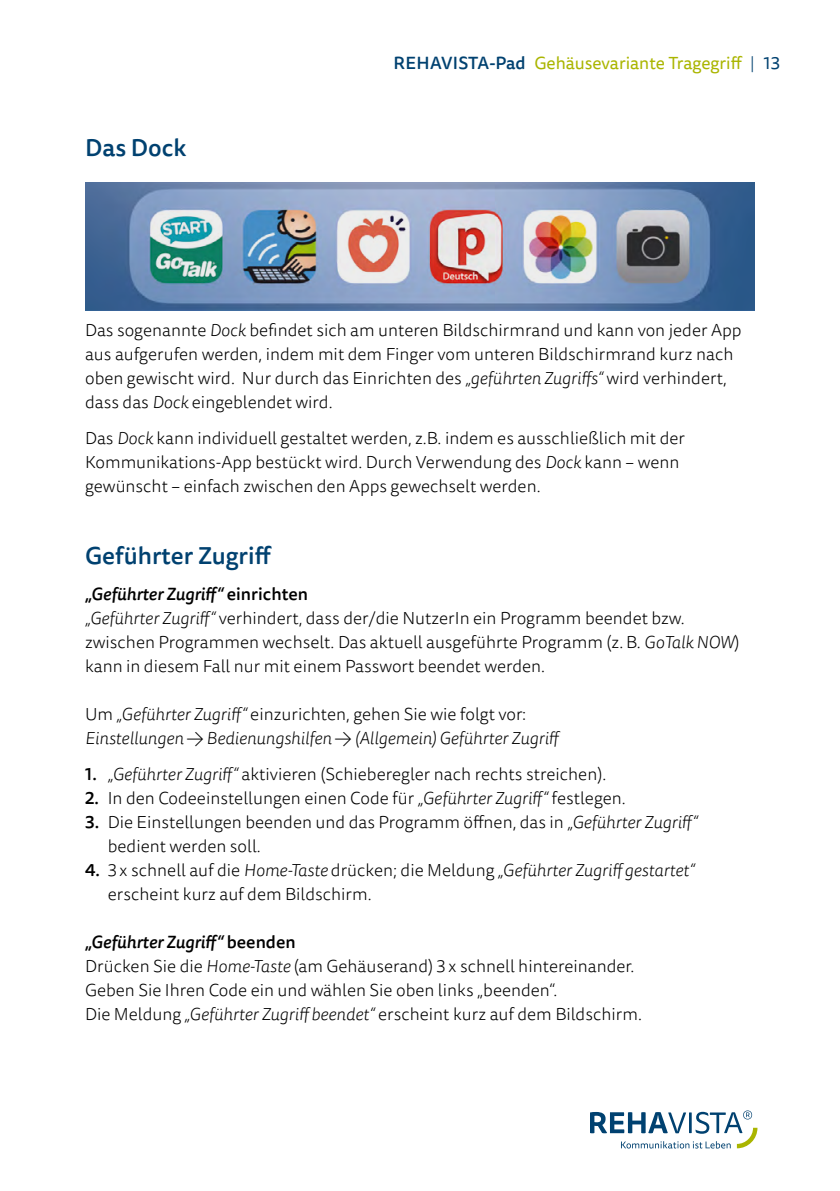
<style>
.page{position:relative;width:840px;height:1191px;background:#fff}
.page>*{position:absolute;margin:0;border:0;box-sizing:border-box;transform-origin:0 0}
.t1{font:500 24px "Tisa Sans Pro";color:#004170}
.t2{font:300 17.4px/24px "Tisa Sans Pro";color:#000}
.t3{font:italic 300 17.4px/24px "Tisa Sans Pro";color:#000}
.t4{font:17.4px "Tisa Sans Pro";color:#aab500}
.s1{font-weight:500;color:#004170}
.s2{font-weight:300;color:#004170}
.s3{color:#004170}
.s4{font-style:italic}
.s5{font-weight:500;font-style:italic}
.s6{font-weight:500}
.s7{font-style:normal}
</style>
<div class="page">
<svg style="left:590px;top:1110px;width:167px;height:38px"></svg>
<img style="left:85px;top:183px;width:669px;height:127px">
<h1 class="t1" style="left:85px;top:131px;width:103px">Das Dock</h1>
<p class="t4" style="left:393px;top:51px;width:388px"><span class="s1">REHAVISTA-Pad</span> Gehäusevariante Tragegriff <span class="s2">|</span> <span class="s3">13</span></p>
<p class="t2" style="left:85px;top:319px;width:657px">Das sogenannte <span class="s4">Dock</span> befindet sich am unteren Bildschirmrand und kann von jeder App aus aufgerufen werden, indem mit dem Finger vom unteren Bildschirmrand kurz nach oben gewischt wird. Nur durch das Einrichten des <span class="s4">„geführten Zugriffs“</span> wird verhindert, dass das <span class="s4">Dock</span> eingeblendet wird.</p>
<p class="t2" style="left:85px;top:427px;width:601px">Das <span class="s4">Dock</span> kann individuell gestaltet werden, z.B. indem es ausschließlich mit der<br>Kommunikations-App bestückt wird. Durch Verwendung des <span class="s4">Dock</span> kann – wenn gewünscht – einfach zwischen den Apps gewechselt werden.</p>
<h1 class="t1" style="left:85px;top:539px;width:188px">Geführter Zugriff</h1>
<p class="t2" style="left:85px;top:583px;width:655px"><span class="s5">„Geführter Zugriff“</span> <span class="s6">einrichten<br></span><span class="s4">„Geführter Zugriff“</span> verhindert, dass der/die NutzerIn ein Programm beendet bzw. zwischen Programmen wechselt. Das aktuell ausgeführte Programm (z. B. <span class="s4">GoTalk NOW</span>) kann in diesem Fall nur mit einem Passwort beendet werden.</p>
<p class="t3" style="left:85px;top:703px;width:476px"><span class="s7">Um</span> „Geführter Zugriff“ <span class="s7">einzurichten, gehen Sie wie folgt vor:<br></span>Einstellungen → Bedienungshilfen → (Allgemein) Geführter Zugriff</p>
<p class="t2" style="left:85px;top:763px;width:522px"><span class="s6">1.</span> <span class="s4">„Geführter Zugriff“</span> aktivieren (Schieberegler nach rechts streichen).</p>
<p class="t2" style="left:85px;top:787px;width:542px"><span class="s6">2.</span> In den Codeeinstellungen einen Code für <span class="s4">„Geführter Zugriff“</span> festlegen.</p>
<p class="t2" style="left:108px;top:811px;width:591px;text-indent:-23px"><span class="s6">3.</span> Die Einstellungen beenden und das Programm öffnen, das in <span class="s4">„Geführter Zugriff“ </span>bedient werden soll.</p>
<p class="t2" style="left:108px;top:859px;width:588px;text-indent:-23px"><span class="s6">4.</span> 3x schnell auf die <span class="s4">Home-Taste</span> drücken; die Meldung <span class="s4">„Geführter Zugriff gestartet“ </span>erscheint kurz auf dem Bildschirm.</p>
<p class="t2" style="left:85px;top:931px;width:558px"><span class="s5">„Geführter Zugriff“</span> <span class="s6">beenden<br></span>Drücken Sie die <span class="s4">Home-Taste</span> (am Gehäuserand) 3x schnell hintereinander.<br>Geben Sie Ihren Code ein und wählen Sie oben links „beenden“.<br>Die Meldung <span class="s4">„Geführter Zugriff beendet“</span> erscheint kurz auf dem Bildschirm.</p>
</div>
